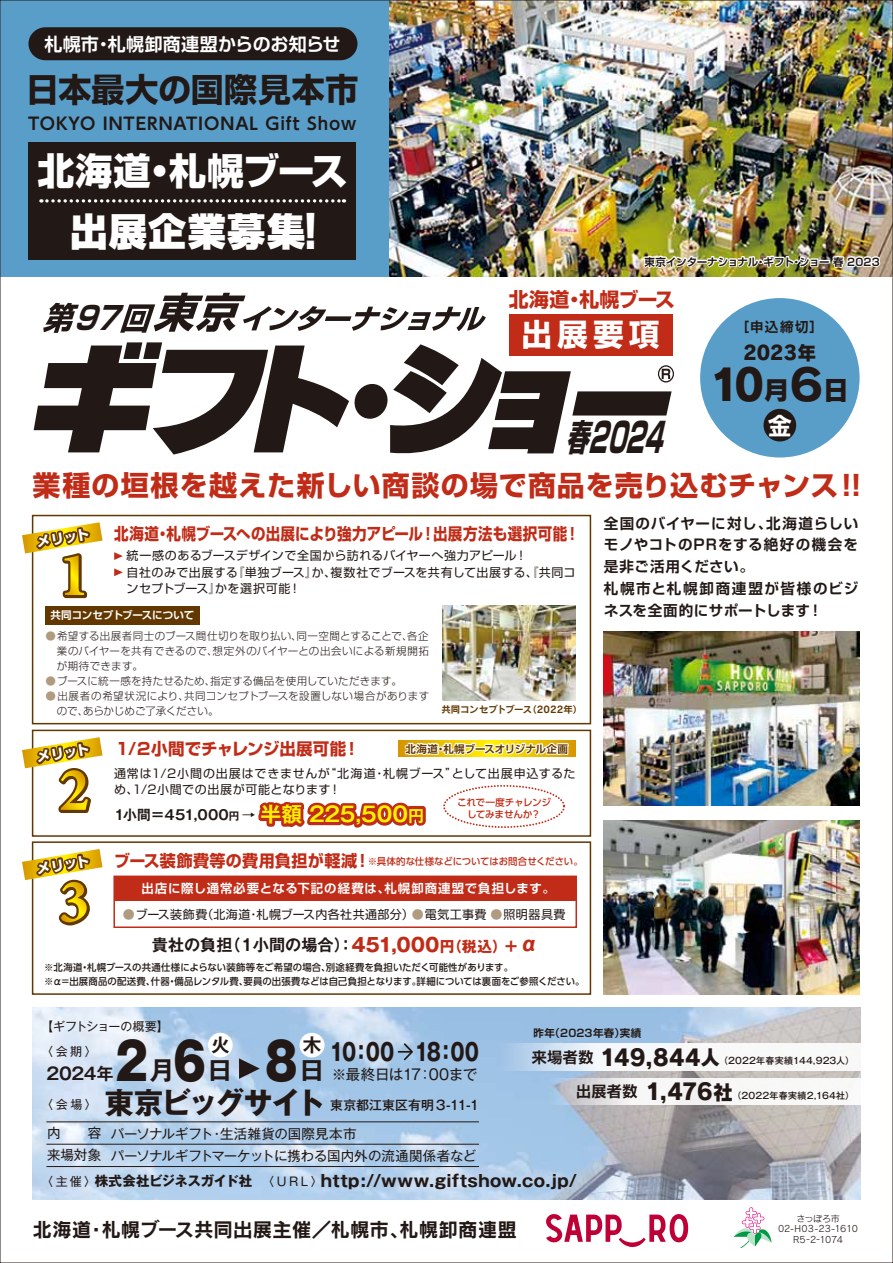
<style>
.page{position:relative;width:893px;height:1263px;background:#fff}
.page>*{position:absolute;margin:0;border:0;box-sizing:border-box;transform-origin:0 0}
.t1{font:800 50.7px "Gothic MB101 Pro";color:#221815;scale:.85 1}
.t2{font:42.9px "Rodin Pro N EB";color:#221815}
.t3{font:italic 800 40.95px "Shin Go Pro";color:#221815;scale:.55 1}
.t4{font:900 38.1px "Shin Go Pro";letter-spacing:.035em;color:#fff}
.t5{font:800 37.2px "Shin Go Pro";letter-spacing:-.005em;color:#fff}
.t6{font:700 32.85px "Shin Go Pro";letter-spacing:.01em;color:#221815}
.t7{font:italic 700 31.8px "Shin Go Pro";color:#221815;scale:.86 1}
.t8{font:700 30.75px "Shin Go Pro";color:#fff}
.t9{font:700 29.7px "Gothic MB101 Pro";letter-spacing:-.07em;color:#221815}
.t10{font:700 28.05px "Shin Go Pro";letter-spacing:.03em;color:#c02c17}
.t11{font:24.6px "Rodin Pro N B";color:#fff}
.t12{font:700 23.85px "Gothic MB101 Pro";letter-spacing:-.045em;color:#221815;scale:.79 1}
.t13{font:22.5px/34.5px "Rodin Pro N EB";letter-spacing:.005em;color:#221815}
.t14{font:700 19.8px "Shin Go Pro";letter-spacing:-.005em;color:#c02c17}
.t15{font:19.5px "Rodin Pro N B";letter-spacing:.005em;color:#221815}
.t16{font:19.5px "Rodin Pro N EB";color:#221815}
.t17{font:700 18.6px "Gothic MB101 Pro De";color:#221815}
.t18{font:700 18px "Shin Go Pro De";letter-spacing:.01em;color:#fff}
.t19{font:700 16.95px "Gothic MB101 Pro De";letter-spacing:-.015em;color:#221815}
.t20{font:700 16.8px "UD Shin Go Pr 6 N De";letter-spacing:.055em;color:#221815}
.t21{font:700 16.5px "Gothic MB101 Pro";letter-spacing:.03em;color:#221815}
.t22{font:700 16.5px "Shin Go Pro";letter-spacing:.01em;color:#c02c17;scale:.88 1}
.t23{font:700 16.5px "Shin Go Pro";letter-spacing:.01em;color:#c02c17}
.t24{font:700 16.2px "Gothic MB101 Pro De";color:#221815}
.t25{font:14.7px "Gothic MB101 Pro";letter-spacing:-.035em;color:#221815}
.t26{font:700 14.55px/21.8px "Shin Go Pro De";letter-spacing:.06em;color:#221815}
.t27{font:700 13.65px "Gothic MB101 Pro De";letter-spacing:.01em;color:#221815}
.t28{font:13.5px/22.4px "Gothic MB101 Pro";letter-spacing:-.01em;color:#221815}
.t29{font:700 13.5px "Shin Go Pro";color:#fff}
.t30{font:700 13.5px "Shin Go Pro De";color:#221815}
.t31{font:500 12.9px "Gothic MB101 Pro";letter-spacing:.005em;color:#221815}
.t32{font:700 12.45px "Shin Go Pro De";letter-spacing:.065em;color:#fff}
.t33{font:12px/16.5px "Shin Go Pro";letter-spacing:.035em;color:#221815}
.t34{font:12px/16.5px "Shin Go Pro";letter-spacing:.055em;color:#221815}
.t35{font:12px/25px "Gothic MB101 Pro";letter-spacing:-.005em;color:#221815}
.t36{font:300 10.5px/15px "Shin Go Pro";letter-spacing:.025em;color:#221815;text-align:justify}
.t37{font:700 10.5px "Shin Go Pro De";letter-spacing:-.015em;color:#221815}
.t38{font:700 10.5px "Shin Go Pro De";letter-spacing:.005em;color:#623700}
.t39{font:700 10.5px "Shin Go Pro De";letter-spacing:-.01em;color:#fff}
.t40{font:700 10.5px "Shin Go Pro De";letter-spacing:.035em;color:#221815}
.t41{font:500 9.75px/13.5px "UD Shin Go Pr 6 N";letter-spacing:.01em;color:#221815}
.t42{font:500 9.75px "UD Shin Go Pr 6 N";letter-spacing:-.015em;color:#c02c17}
.t43{font:500 9.75px/12px "UD Shin Go Pr 6 N";letter-spacing:-.035em;color:#c02c17;text-align:center}
.t44{font:9.45px "Rodin Pro N B";letter-spacing:-.015em;color:#623700}
.t45{font:500 9px "Gothic MB101 Pro";letter-spacing:.025em;color:#221815}
.t46{font:9px/10.5px "Rodin Pro N M";letter-spacing:-.03em;color:#221815;text-align:center}
.s1{font-size:45.75px}
.s2{font-size:36px}
.s3{font-size:26.4px}
.s4{color:#b19b80}
.s5{font-size:10.65px}
.s6{font-size:20.7px;color:#fff100}
.s7{font-size:16.05px;color:#fff100}
.s8{font-family:"Shin Go Pro";font-weight:700;font-size:16.5px}
.s9{font-family:"Gothic MB101 Pro";font-size:19.05px;color:#c02c17}
.s10{font-family:"Gothic MB101 Pro";font-size:14.7px;color:#c02c17}
.s11{font-family:"Gothic MB101 Pro";font-size:19.2px;color:#c02c17}
.s12{font-family:"Gothic MB101 Pro De";font-weight:700;font-size:25.5px}
.s13{font-weight:800;font-size:50.7px}
.s14{font-family:"Shin Go Pro De";font-weight:700;font-size:15px}
.s15{font-size:20.25px}
.s16{font-weight:400;font-size:12px}
.s17{font-size:13.5px}
</style>
<div class="page">
<img style="left:2px;top:2px;width:889px;height:1246px">
<p class="t18" style="left:44px;top:29px;width:298px">札幌市・札幌卸商連盟からのお知らせ</p>
<p class="t6" style="left:26px;top:63px;width:334px">日本最大の国際見本市</p>
<p class="t20" style="left:28px;top:110px;width:329px">TOKYO INTERNATIONAL Gift Show</p>
<p class="t5" style="left:37px;top:141px;width:312px">北海道・札幌ブース</p>
<p class="t4" style="left:70px;top:201px;width:261px">出展企業募集<span class="s1">！</span></p>
<p class="t7" style="left:73px;top:293px;width:69px">97</p>
<p class="t37" style="left:644px;top:253px;width:237px">東京インターナショナル・ギフト・ショー 春 2023</p>
<p class="t14" style="left:509px;top:283px;width:168px">北海道・札幌ブース</p>
<p class="t8" style="left:522px;top:310px;width:139px">出展要項</p>
<p class="t3" style="left:566px;top:405px;width:199px"><span class="s2">春</span>2024</p>
<p class="t30" style="left:736px;top:315px;width:89px">［申込締切］</p>
<p class="t16" style="left:743px;top:339px;width:75px">2023年</p>
<p class="t2" style="left:710px;top:355px;width:141px">10<span class="s3">月</span>６<span class="s3">日</span></p>
<p class="t11" style="left:768px;top:409px;width:26px">金</p>
<p class="t10" style="left:33px;top:464px;width:839px">業種の垣根を越えた新しい商談の場で商品を売り込むチャンス！！</p>
<p class="t22" style="left:114px;top:521px;width:530px">北海道・札幌ブースへの出展により強力アピール！出展方法も選択可能！</p>
<p class="t29" style="left:35px;top:532px;width:55px;rotate:-9deg">メリット</p>
<p class="t33" style="left:127px;top:546px;width:451px">統一感のあるブースデザインで全国から訪れるバイヤーへ強力アピール！<br>自社のみで出展する『単独ブース』か、複数社でブースを共有して出展する、『共同コンセプトブース』かを選択可能！</p>
<p class="t36" style="left:57px;top:627px;width:374px;text-indent:-11px"><span class="s4">●</span>希望する出展者同士のブース間仕切りを取り払い、同一空間とすることで、各企業のバイヤーを共有できるので、想定外のバイヤーとの出会いによる新規開拓が期待できます。</p>
<p class="t36" style="left:46px;top:672px;width:358px"><span class="s4">●</span>ブースに統一感を持たせるため、指定する備品を使用していただきます。</p>
<p class="t36" style="left:57px;top:687px;width:374px;text-indent:-11px"><span class="s4">●</span>出展者の希望状況により、共同コンセプトブースを設置しない場合がありますので、あらかじめご了承ください。</p>
<p class="t39" style="left:50px;top:606px;width:145px">共同コンセプトブースについて</p>
<p class="t44" style="left:441px;top:703px;width:142px">共同コンセプトブース（2022年）</p>
<p class="t29" style="left:35px;top:746px;width:55px;rotate:-9deg">メリット</p>
<p class="t23" style="left:114px;top:736px;width:247px">１/２小間でチャレンジ出展可能！</p>
<p class="t38" style="left:406px;top:740px;width:164px">北海道・札幌ブースオリジナル企画</p>
<p class="t34" style="left:114px;top:763px;width:463px">通常は1/2小間の出展はできませんが“北海道・札幌ブース”として出展申込するため、1/2小間での出展が可能となります！</p>
<p class="t27" style="left:114px;top:804px;width:312px">1小間=451,000<span class="s5">円</span> → <span class="s6">半額 225,500</span><span class="s7">円</span></p>
<p class="t43" style="left:457px;top:795px;width:95px">これで一度チャレンジしてみませんか？</p>
<p class="t29" style="left:35px;top:858px;width:55px;rotate:-9deg">メリット</p>
<p class="t42" style="left:114px;top:853px;width:470px"><span class="s8">ブース装飾費等の費用負担が軽減！</span>※具体的な仕様などについてはお問合せください。</p>
<p class="t32" style="left:142px;top:878px;width:415px">出店に際し通常必要となる下記の経費は、札幌卸商連盟で負担します。</p>
<p class="t33" style="left:123px;top:904px;width:444px"><span class="s4">●</span>ブース装飾費（北海道・札幌ブース内各社共通部分）<span class="s4">●</span>電気工事費 <span class="s4">●</span>照明器具費</p>
<p class="t24" style="left:152px;top:931px;width:388px">貴社の負担（1小間の場合）：<span class="s9">451,000</span><span class="s10">円（税込）＋</span><span class="s11">α</span></p>
<p class="t41" style="left:44px;top:960px;width:542px">※北海道・札幌ブースの共通仕様によらない装飾等をご希望の場合、別途経費を負担いただく可能性があります。<br>※α=出展商品の配送費、什器・備品レンタル費、要員の出張費などは自己負担となります。詳細については裏面をご参照ください。</p>
<p class="t26" style="left:604px;top:510px;width:256px">全国のバイヤーに対し、北海道らしいモノやコトのPRをする絶好の機会を是非ご活用ください。<br>札幌市と札幌卸商連盟が皆様のビジネスを全面的にサポートします！</p>
<p class="t35" style="left:41px;top:1012px;width:129px">【ギフトショーの概要】〈会期〉</p>
<p class="t17" style="left:211px;top:1029px;width:20px">火</p>
<p class="t17" style="left:303px;top:1029px;width:20px">木</p>
<p class="t1" style="left:115px;top:1019px;width:140px">2<span class="s12">月</span>６<span class="s12">日</span></p>
<p class="t25" style="left:260px;top:1062px;width:219px"><span class="s13">８</span><span class="s12">日</span> ※最終日は17：00まで</p>
<p class="t12" style="left:330px;top:1032px;width:191px">10：00 18：00</p>
<p class="t19" style="left:46px;top:1060px;width:69px">2024年</p>
<p class="t35" style="left:41px;top:1090px;width:57px">〈会場〉</p>
<p class="t9" style="left:104px;top:1078px;width:223px">東京ビッグサイト</p>
<p class="t31" style="left:330px;top:1094px;width:150px">東京都江東区有明3-11-1</p>
<p class="t28" style="left:47px;top:1120px;width:430px;text-indent:40px">容 パーソナルギフト・生活雑貨の国際見本市<br>来場対象 パーソナルギフトマーケットに携わる国内外の流通関係者など</p>
<p class="t28" style="left:47px;top:1120px;width:15px">内</p>
<p class="t40" style="left:533px;top:1024px;width:109px">昨年（2023年春）実績</p>
<p class="t13" style="left:576px;top:1039px;width:159px;text-indent:-44px"><span class="s14">来場者数</span> 149,844<span class="s15">人</span><span class="s14">出展者数</span> 1,476<span class="s15">社</span></p>
<p class="t45" style="left:719px;top:1053px;width:137px">（2022年春実績144,923人）</p>
<p class="t45" style="left:733px;top:1088px;width:123px">（2022年春実績2,164社）</p>
<p class="t21" style="left:41px;top:1167px;width:537px"><span class="s16">〈主催〉</span><span class="s17">株式会社ビジネスガイド社</span> <span class="s16">〈 U R L 〉</span>http://www.giftshow.co.jp/</p>
<p class="t15" style="left:33px;top:1216px;width:486px">北海道・札幌ブース共同出展主催／札幌市、札幌卸商連盟</p>
<p class="t46" style="left:778px;top:1213px;width:82px">さっぽろ市<br>02-H03-23-1610<br>R5-2-1074</p>
</div>
